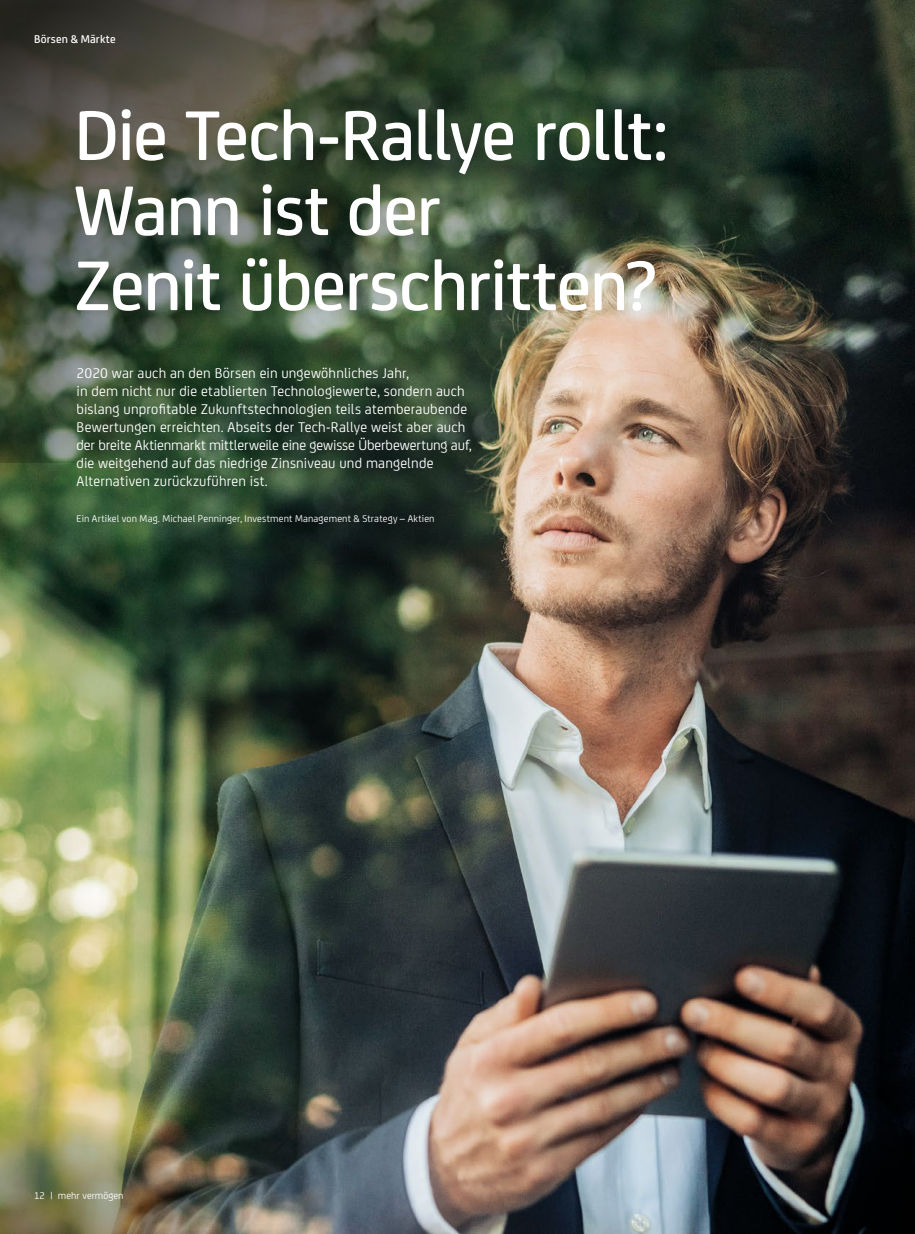
<style>
.page{position:relative;width:915px;height:1234px;background:#fff}
.page>*{position:absolute;margin:0;border:0;box-sizing:border-box;transform-origin:0 0}
.t1{font:500 75px/75px "Uni Credit";letter-spacing:-.02em;color:#fff}
.t2{font:15px/18px "Uni Credit";letter-spacing:.01em;color:#fff}
.t3{font:500 12px "Uni Credit";letter-spacing:.015em;color:#fff}
.t4{font:10.5px "Uni Credit";letter-spacing:.015em;color:#fff}
</style>
<div class="page">
<img style="left:0;top:463px;width:914px;height:770px">
<img style="left:0;top:0;width:914px;height:463px">
<img style="left:0;top:1108px;width:208px;height:125px">
<p class="t3" style="left:34px;top:30px;width:83px">Börsen &amp; Märkte</p>
<h1 class="t1" style="left:74px;top:93px;width:595px">Die Tech-Rallye rollt:<br>Wann ist der<br>Zenit überschritten?</h1>
<p class="t2" style="left:77px;top:363px;width:396px">2020 war auch an den Börsen ein ungewöhnliches Jahr,<br>in dem nicht nur die etablierten Technologiewerte, sondern auch bislang unprofitable Zukunftstechnologien teils atemberaubende Bewertungen erreichten. Abseits der Tech-Rallye weist aber auch der breite Aktienmarkt mittlerweile eine gewisse Überbewertung auf, die weitgehend auf das niedrige Zinsniveau und mangelnde Alternativen zurückzuführen ist.</p>
<p class="t4" style="left:77px;top:511px;width:359px">Ein Artikel von Mag. Michael Penninger, Investment Management &amp; Strategy – Aktien</p>
<p class="t4" style="left:34px;top:1187px;width:91px">12 | mehr vermögen</p>
</div>
